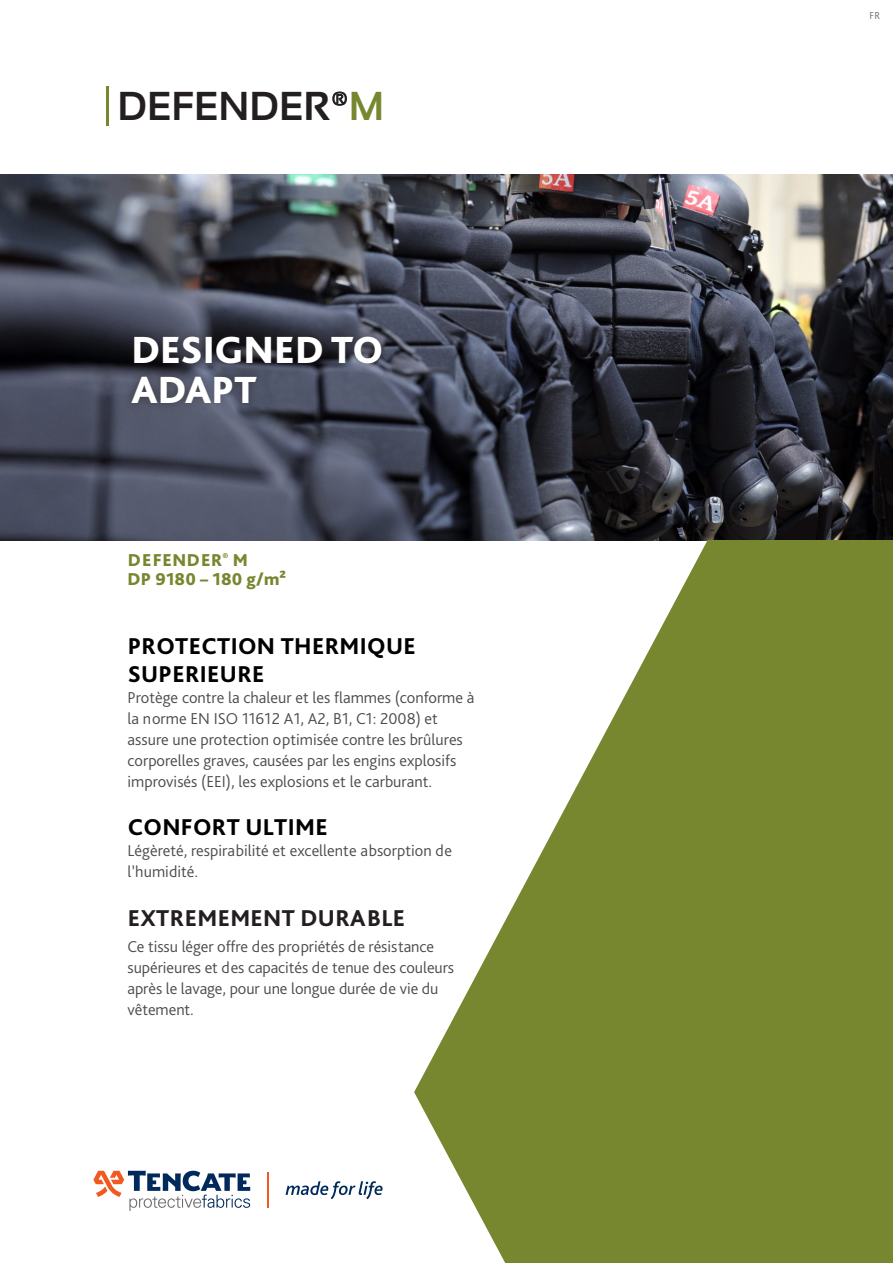
<style>
.page{position:relative;width:893px;height:1263px;background:#fff}
.page>*{position:absolute;margin:0;border:0;box-sizing:border-box;transform-origin:0 0}
.t1{font:700 40.35px "Sansation";color:#231f20}
.Body_text{font:800 39.6px "Bliss Pro";color:#fff}
.Body_text-2{font:800 24px/27.8px "Bliss Pro";letter-spacing:.015em;color:#000001}
.Body_text-3{font:800 24px "Bliss Pro";letter-spacing:.015em;color:#231f20}
.t2{font:800 18px "Bliss Pro";letter-spacing:.015em;color:#778730}
.Body_text-4{font:300 16.5px/21px "Bliss Pro";color:#4b4c4d}
.Body_text-5{font:300 10.5px "Bliss Pro";color:#6c696d}
.s1{font-size:32.25px}
.s2{color:#778730}
</style>
<div class="page">
<img style="left:0;top:175px;width:893px;height:365px">
<svg style="left:286px;top:1181px;width:97px;height:18px"></svg>
<svg style="left:93px;top:1171px;width:157px;height:40px"></svg>
<hr style="left:267px;top:1173px;width:2px;height:35px;background:#f15921">
<svg style="left:414px;top:540px;width:479px;height:723px;fill:#778730"></svg>
<div style="left:123px;top:327px;width:268px;height:85px;background:#231f20;opacity:.6"></div>
<svg style="left:333px;top:92px;width:14px;height:14px"></svg>
<hr style="left:106px;top:86px;width:2px;height:40px;background:#778730">
<p class="t1" style="left:118px;top:83px;width:268px">DEFENDER<span class="s1">®</span><span class="s2">M</span></p>
<p class="Body_text" style="left:131px;top:325px;width:253px">DESIGNED TO</p>
<p class="Body_text" style="left:131px;top:365px;width:127px">ADAPT</p>
<p class="t2" style="left:128px;top:549px;width:122px">DEFENDER<sup>®</sup> M</p>
<p class="t2" style="left:128px;top:568px;width:160px">DP 9180 – 180 g/m²</p>
<p class="Body_text-2" style="left:128px;top:631px;width:290px">PROTECTION THERMIQUE<br>SUPERIEURE</p>
<p class="Body_text-4" style="left:128px;top:686px;width:348px">Protège contre la chaleur et les flammes (conforme à la norme EN ISO 11612 A1, A2, B1, C1: 2008) et assure une protection optimisée contre les brûlures corporelles graves, causées par les engins explosifs improvisés (EEI), les explosions et le carburant.</p>
<p class="Body_text-2" style="left:128px;top:813px;width:202px">CONFORT ULTIME</p>
<p class="Body_text-4" style="left:128px;top:840px;width:326px">Légèreté, respirabilité et excellente absorption de l’humidité.</p>
<p class="Body_text-3" style="left:128px;top:903px;width:279px">EXTREMEMENT DURABLE</p>
<p class="Body_text-4" style="left:128px;top:936px;width:328px">Ce tissu léger offre des propriétés de résistance supérieures et des capacités de tenue des couleurs après le lavage, pour une longue durée de vie du vêtement.</p>
<p class="Body_text-5" style="left:869px;top:9px;width:12px">FR</p>
</div>
